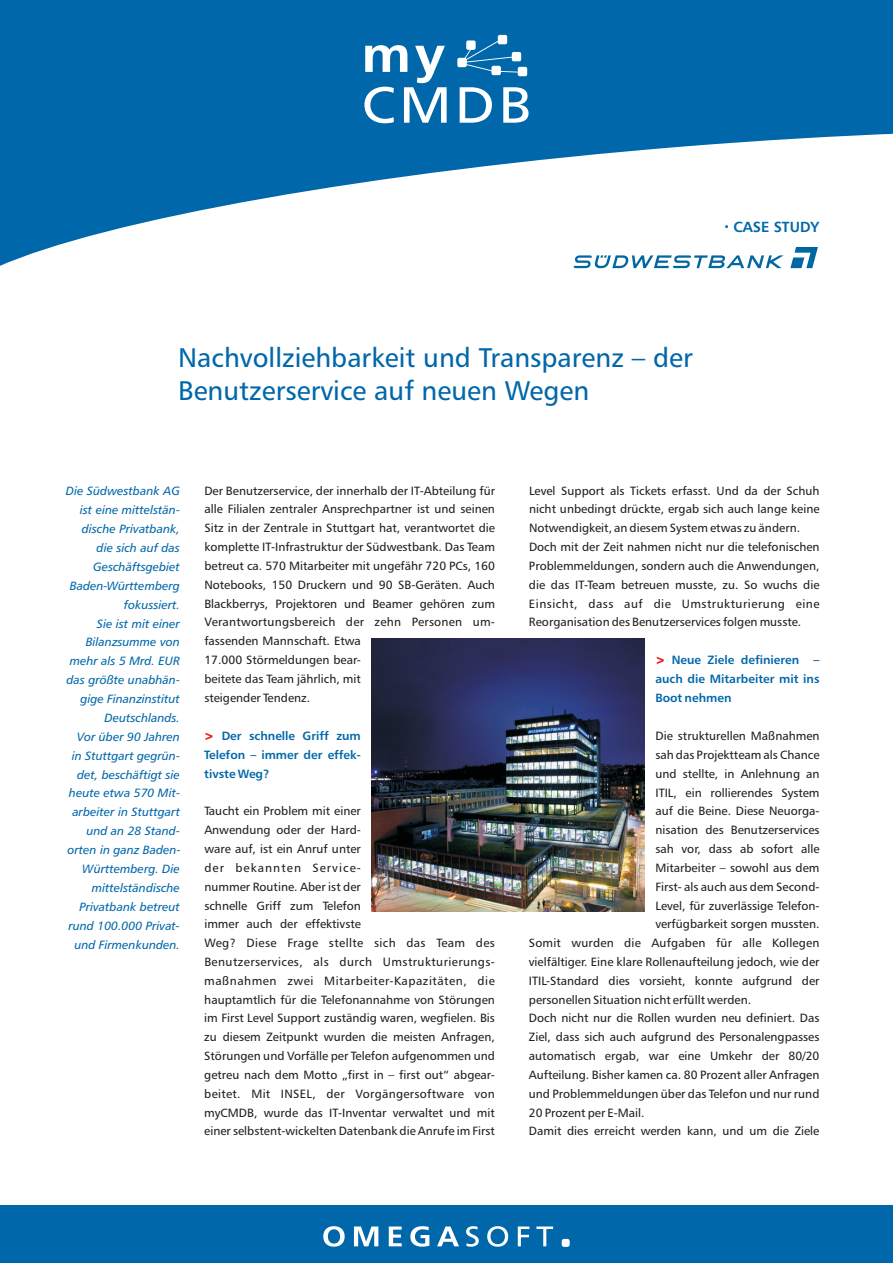
<style>
.page{position:relative;width:893px;height:1263px;background:#fff}
.page>*{position:absolute;margin:0;border:0;box-sizing:border-box;transform-origin:0 0}
.t1{font:27px/32.5px "Humanist 777 BT Roman B";color:#0067aa}
.t2{font:14.7px "Humanist 777 BT Roman B,Bold";color:#0067aa}
.t3{font:12px/18.8px "Humanist 777 BT Roman B";color:#231f20;text-align:justify}
.t4{font:12px/18.9px "Humanist 777 BT Roman B,Italic";color:#0067aa;text-align:right}
.t5{font:12px/18.9px "Humanist 777 BT Roman B,Bold";color:#0067aa;text-align:justify}
.t6{font:12px "Humanist 777 BT Roman B";letter-spacing:.04em;color:#231f20}
.t7{font:12px "Humanist 777 BT Roman B";letter-spacing:.035em;color:#231f20}
.t8{font:12px "Humanist 777 BT Roman B";letter-spacing:.02em;color:#231f20}
.t9{font:12px "Humanist 777 BT Roman B";letter-spacing:.025em;color:#231f20}
.t10{font:12px "Humanist 777 BT Roman B";letter-spacing:.03em;color:#231f20}
.t11{font:12px "Humanist 777 BT Roman B";letter-spacing:.085em;color:#231f20}
.t12{font:12px "Incised 901 BT Nord";color:#ee1d23}
</style>
<div class="page">
<div style="left:0;top:0;width:893px;height:79px;background:#0067aa"></div>
<svg style="left:0;top:79px;width:893px;height:187px;fill:#0067aa"></svg>
<div style="left:0;top:1205px;width:893px;height:58px;background:#0067aa"></div>
<svg style="left:323px;top:1226px;width:230px;height:21px"></svg>
<div style="left:562px;top:1239px;width:8px;height:8px;background:#fff;border-radius:2px"></div>
<div style="left:498px;top:35px;width:9px;height:9px;background:#fff;border-radius:2px"></div>
<svg style="left:364px;top:40px;width:164px;height:83px"></svg>
<img style="left:372px;top:638px;width:273px;height:273px">
<svg style="left:573px;top:255px;width:211px;height:13px"></svg>
<svg style="left:790px;top:247px;width:28px;height:21px"></svg>
<p class="t2" style="left:733px;top:221px;width:88px">CASE STUDY</p>
<h1 class="t1" style="left:178px;top:344px;width:516px">Nachvollziehbarkeit und Transparenz – der<br>Benutzerservice auf neuen Wegen</h1>
<p class="t4" style="left:66px;top:483px;width:116px">Die Südwestbank AG ist eine mittelstän&shy;dische Privatbank, die sich auf das<br>Geschäftsgebiet<br>Baden-Württemberg fokussiert.<br>Sie ist mit einer<br>Bilanzsumme von mehr als 5 Mrd. EUR das größte unabhän&shy;gige Finanzinstitut<br>Deutschlands.<br>Vor über 90 Jahren in Stuttgart gegrün&shy;det, beschäftigt sie heute etwa 570 Mit&shy;arbeiter in Stuttgart und an 28 Stand&shy;orten in ganz Baden-<br>Württemberg. Die mittelständische<br>Privatbank betreut rund 100.000 Privat&shy;und Firmenkunden.</p>
<p class="t3" style="left:204px;top:482px;width:292px">Der Benutzerservice, der innerhalb der IT-Abteilung für</p>
<p class="t3" style="left:529px;top:482px;width:292px">Level Support als Tickets erfasst. Und da der Schuh</p>
<p class="t3" style="left:204px;top:501px;width:292px">alle Filialen zentraler Ansprechpartner ist und seinen</p>
<p class="t3" style="left:529px;top:501px;width:292px">nicht unbedingt drückte, ergab sich auch lange keine</p>
<p class="t3" style="left:204px;top:520px;width:292px">Sitz in der Zentrale in Stuttgart hat, verantwortet die</p>
<p class="t3" style="left:529px;top:520px;width:273px">Notwendigkeit, an diesem System etwas zu ändern.</p>
<p class="t3" style="left:204px;top:539px;width:292px">komplette IT-Infrastruktur der Südwestbank. Das Team</p>
<p class="t3" style="left:529px;top:539px;width:292px">Doch mit der Zeit nahmen nicht nur die telefonischen</p>
<p class="t3" style="left:204px;top:557px;width:292px">betreut ca. 570 Mitarbeiter mit ungefähr 720 PCs, 160</p>
<p class="t3" style="left:529px;top:557px;width:292px">Problemmeldungen, sondern auch die Anwendungen,</p>
<p class="t3" style="left:204px;top:576px;width:292px">Notebooks, 150 Druckern und 90 SB-Geräten. Auch</p>
<p class="t3" style="left:529px;top:576px;width:292px">die das IT-Team betreuen musste, zu. So wuchs die</p>
<p class="t3" style="left:204px;top:595px;width:292px">Blackberrys, Projektoren und Beamer gehören zum</p>
<p class="t6" style="left:529px;top:598px;width:292px">Einsicht, dass auf die Umstrukturierung eine</p>
<p class="t8" style="left:204px;top:617px;width:292px">Verantwortungsbereich der zehn Personen um-</p>
<p class="t3" style="left:529px;top:614px;width:274px">Reorganisation des Benutzerservices folgen musste.</p>
<p class="t3" style="left:204px;top:633px;width:158px">fassenden Mannschaft. Etwa 17.000 Störmeldungen bear&shy;beitete das Team jährlich, mit steigender Tendenz.</p>
<p class="t3" style="left:655px;top:728px;width:166px">Die strukturellen Maßnahmen sah das Projektteam als Chance und stellte, in Anlehnung an ITIL, ein rollierendes System</p>
<p class="t3" style="left:204px;top:803px;width:158px">Taucht ein Problem mit einer</p>
<p class="t3" style="left:655px;top:803px;width:166px">auf die Beine. Diese Neuorga-</p>
<p class="t3" style="left:204px;top:822px;width:158px">Anwendung oder der Hard-</p>
<p class="t3" style="left:655px;top:822px;width:166px">nisation des Benutzerservices</p>
<p class="t3" style="left:204px;top:841px;width:158px">ware auf, ist ein Anruf unter</p>
<p class="t3" style="left:655px;top:841px;width:166px">sah vor, dass ab sofort alle</p>
<p class="t11" style="left:204px;top:863px;width:158px">der bekannten Service-</p>
<p class="t3" style="left:655px;top:859px;width:166px">Mitarbeiter – sowohl aus dem</p>
<p class="t3" style="left:204px;top:878px;width:158px">nummer Routine. Aber ist der</p>
<p class="t3" style="left:655px;top:878px;width:166px">First- als auch aus dem Second-</p>
<p class="t3" style="left:204px;top:897px;width:158px">schnelle Griff zum Telefon</p>
<p class="t3" style="left:655px;top:897px;width:166px">Level, für zuverlässige Telefon-</p>
<p class="t3" style="left:204px;top:916px;width:158px">immer auch der effektivste</p>
<p class="t3" style="left:655px;top:916px;width:166px">verfügbarkeit sorgen mussten.</p>
<p class="t10" style="left:204px;top:938px;width:292px">Weg? Diese Frage stellte sich das Team des</p>
<p class="t3" style="left:529px;top:935px;width:292px">Somit wurden die Aufgaben für alle Kollegen</p>
<p class="t7" style="left:204px;top:957px;width:292px">Benutzerservices, als durch Umstrukturierungs-</p>
<p class="t3" style="left:529px;top:953px;width:292px">vielfältiger. Eine klare Rollenaufteilung jedoch, wie der</p>
<p class="t6" style="left:204px;top:976px;width:292px">maßnahmen zwei Mitarbeiter-Kapazitäten, die</p>
<p class="t3" style="left:529px;top:972px;width:292px">ITIL-Standard dies vorsieht, konnte aufgrund der</p>
<p class="t3" style="left:204px;top:991px;width:292px">hauptamtlich für die Telefonannahme von Störungen</p>
<p class="t3" style="left:529px;top:991px;width:224px">personellen Situation nicht erfüllt werden.</p>
<p class="t3" style="left:204px;top:1010px;width:292px">im First Level Support zuständig waren, wegfielen. Bis</p>
<p class="t3" style="left:529px;top:1010px;width:292px">Doch nicht nur die Rollen wurden neu definiert. Das</p>
<p class="t3" style="left:204px;top:1029px;width:292px">zu diesem Zeitpunkt wurden die meisten Anfragen,</p>
<p class="t3" style="left:529px;top:1029px;width:292px">Ziel, dass sich auch aufgrund des Personalengpasses</p>
<p class="t3" style="left:204px;top:1047px;width:292px">Störungen und Vorfälle per Telefon aufgenommen und</p>
<p class="t3" style="left:529px;top:1047px;width:292px">automatisch ergab, war eine Umkehr der 80/20</p>
<p class="t3" style="left:204px;top:1066px;width:292px">getreu nach dem Motto „first in – first out“ abgear-</p>
<p class="t3" style="left:529px;top:1066px;width:292px">Aufteilung. Bisher kamen ca. 80 Prozent aller Anfragen</p>
<p class="t9" style="left:204px;top:1088px;width:292px">beitet. Mit INSEL, der Vorgängersoftware von</p>
<p class="t3" style="left:529px;top:1085px;width:292px">und Problemmeldungen über das Telefon und nur rund</p>
<p class="t3" style="left:204px;top:1104px;width:292px">myCMDB, wurde das IT-Inventar verwaltet und mit</p>
<p class="t3" style="left:529px;top:1104px;width:117px">20 Prozent per E-Mail.</p>
<p class="t3" style="left:204px;top:1123px;width:292px">einer selbstent-wickelten Datenbank die Anrufe im First</p>
<p class="t3" style="left:529px;top:1123px;width:292px">Damit dies erreicht werden kann, und um die Ziele</p>
<p class="t5" style="left:655px;top:652px;width:166px;text-indent:16px">Neue Ziele definieren – auch die Mitarbeiter mit ins Boot nehmen</p>
<p class="t12" style="left:655px;top:655px;width:11px">&gt;</p>
<p class="t5" style="left:204px;top:727px;width:158px;text-indent:17px">Der schnelle Griff zum Telefon – immer der effek&shy;tivste Weg?</p>
<p class="t12" style="left:204px;top:731px;width:11px">&gt;</p>
</div>
